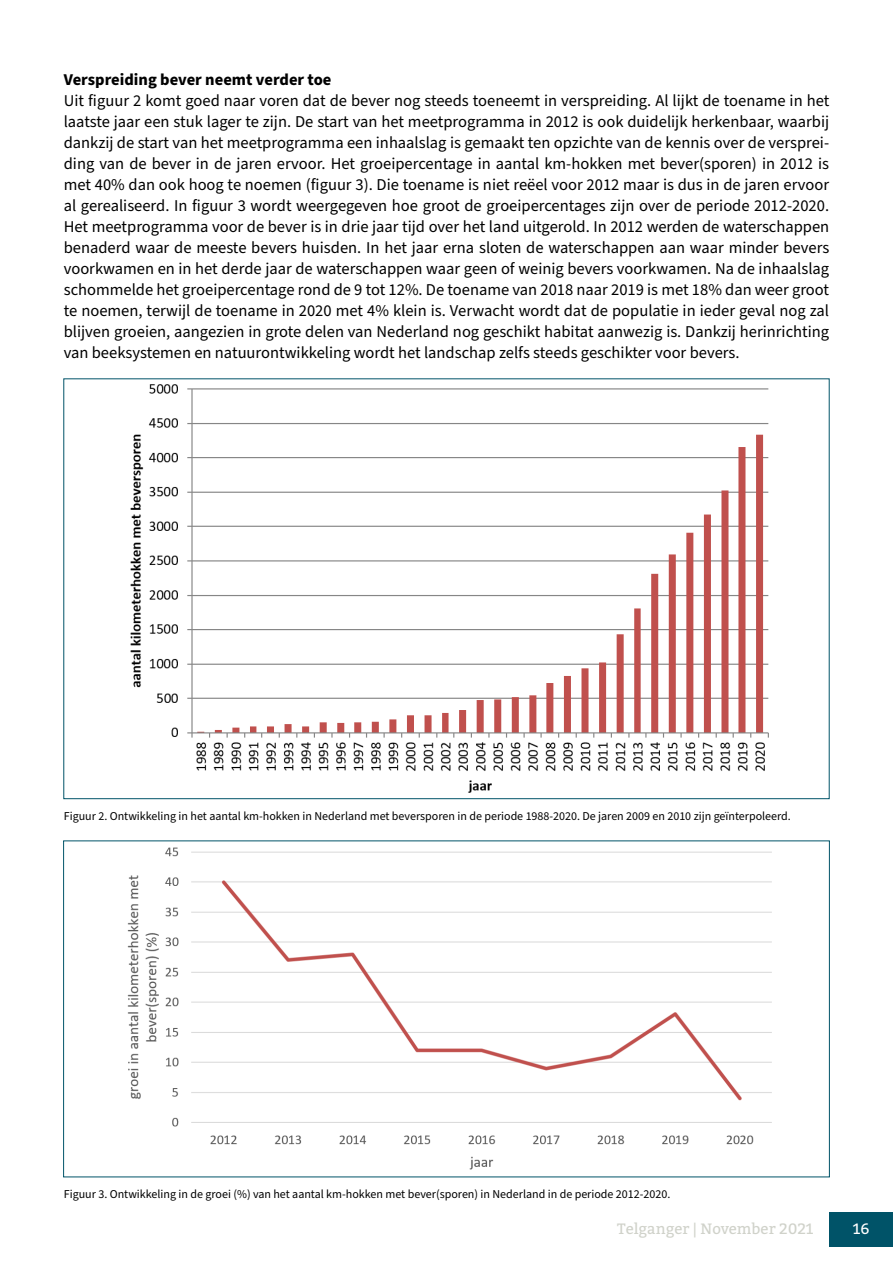
<style>
.page{position:relative;width:893px;height:1263px;background:#fff}
.page>*{position:absolute;margin:0;border:0;box-sizing:border-box;transform-origin:0 0}
.t1{font:16.5px/21px "Source Sans Pro";color:#000;text-align:justify}
.t2{font:700 16.5px "Source Sans Pro";color:#000}
.t3{font:15px "Bitter";color:#d0d2ca}
.t4{font:15px "Bitter";color:#fff}
.t5{font:12px "Source Sans Pro";color:#000}
</style>
<div class="page">
<div style="left:829px;top:1212px;width:64px;height:34px;background:#005368"></div>
<img style="left:130px;top:384px;width:639px;height:409px">
<img style="left:127px;top:847px;width:645px;height:323px">
<p class="t2" style="left:64px;top:68px;width:269px">Verspreiding bever neemt verder toe</p>
<p class="t1" style="left:64px;top:90px;width:767px">Uit figuur 2 komt goed naar voren dat de bever nog steeds toeneemt in verspreiding. Al lijkt de toename in het laatste jaar een stuk lager te zijn. De start van het meetprogramma in 2012 is ook duidelijk herkenbaar, waarbij dankzij de start van het meetprogramma een inhaalslag is gemaakt ten opzichte van de kennis over de versprei&shy;ding van de bever in de jaren ervoor. Het groeipercentage in aantal km-hokken met bever(sporen) in 2012 is met 40% dan ook hoog te noemen (figuur 3). Die toename is niet reëel voor 2012 maar is dus in de jaren ervoor al gerealiseerd. In figuur 3 wordt weergegeven hoe groot de groeipercentages zijn over de periode 2012-2020.<br>Het meetprogramma voor de bever is in drie jaar tijd over het land uitgerold. In 2012 werden de waterschappen benaderd waar de meeste bevers huisden. In het jaar erna sloten de waterschappen aan waar minder bevers voorkwamen en in het derde jaar de waterschappen waar geen of weinig bevers voorkwamen. Na de inhaalslag schommelde het groeipercentage rond de 9 tot 12%. De toename van 2018 naar 2019 is met 18% dan weer groot te noemen, terwijl de toename in 2020 met 4% klein is. Verwacht wordt dat de populatie in ieder geval nog zal blijven groeien, aangezien in grote delen van Nederland nog geschikt habitat aanwezig is. Dankzij herinrichting van beeksystemen en natuurontwikkeling wordt het landschap zelfs steeds geschikter voor bevers.</p>
<p class="t5" style="left:64px;top:808px;width:729px">Figuur 2. Ontwikkeling in het aantal km-hokken in Nederland met beversporen in de periode 1988-2020. De jaren 2009 en 2010 zijn geïnterpoleerd.</p>
<p class="t5" style="left:64px;top:1186px;width:608px">Figuur 3. Ontwikkeling in de groei (%) van het aantal km-hokken met bever(sporen) in Nederland in de periode 2012-2020.</p>
<p class="t3" style="left:617px;top:1219px;width:198px">Telganger | November 2021</p>
<p class="t4" style="left:853px;top:1219px;width:18px">16</p>
</div>
